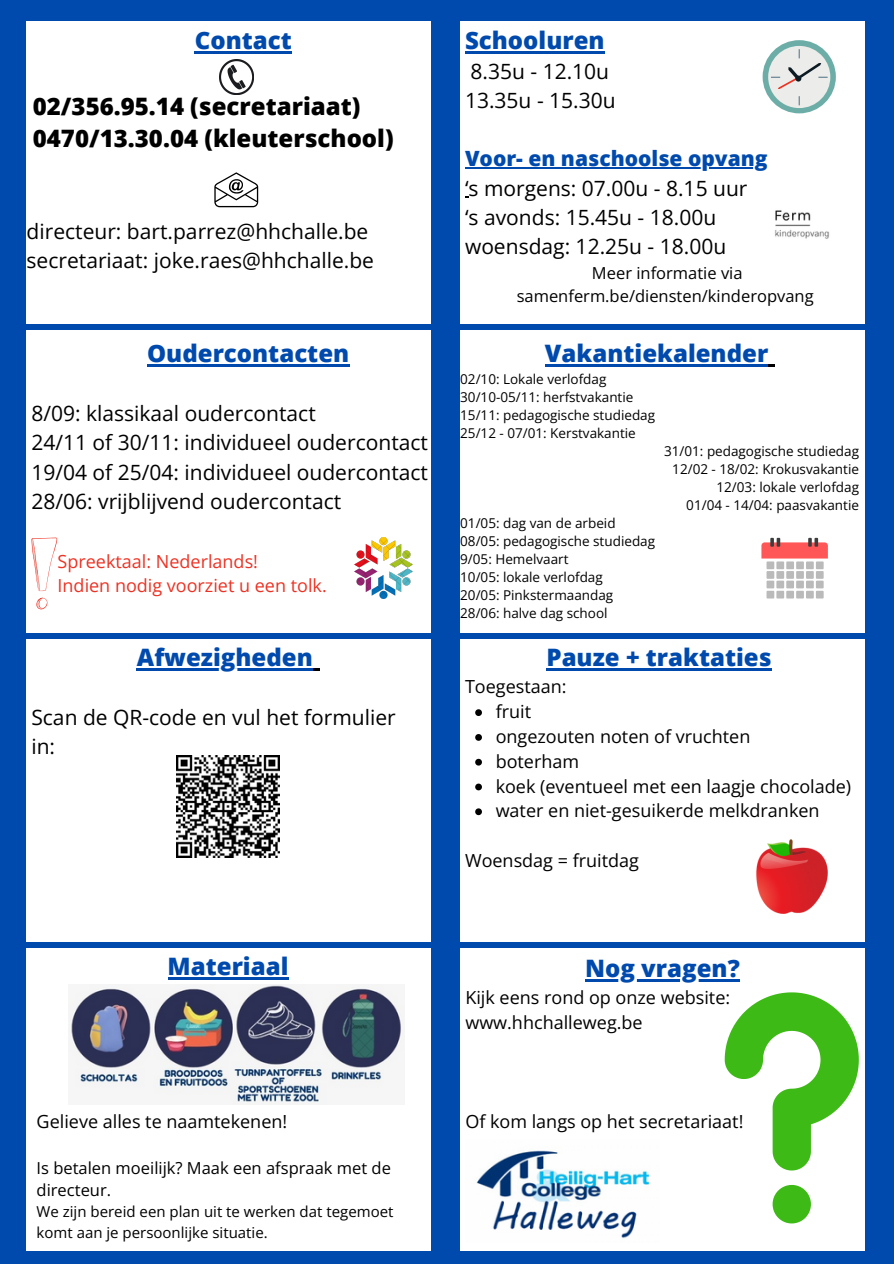
<style>
.page{position:relative;width:894px;height:1264px;background:#fff}
.page>*{position:absolute;margin:0;border:0;box-sizing:border-box;transform-origin:0 0}
.t1{font:800 24px "Open Sans";color:#004aad}
.t2{font:800 24px "Open Sans";color:#000}
.t3{font:21px/29.2px "Open Sans";color:#000}
.t4{font:800 21px "Open Sans";color:#004aad}
.t5{font:18px "Open Sans";color:#000}
.t6{font:18px "Open Sans";color:#ec3223}
.t7{font:16.5px/22.5px "Open Sans";color:#000}
.t8{font:15px/20.2px "Open Sans";color:#000}
.t9{font:13.5px "Open Sans";color:#000}
</style>
<div class="page">
<div style="left:0;top:0;width:893px;height:1263px;background:#004aad"></div>
<div style="left:27px;top:21px;width:404px;height:302px;background:#fff"></div>
<div style="left:27px;top:330px;width:404px;height:302px;background:#fff"></div>
<div style="left:27px;top:639px;width:404px;height:302px;background:#fff"></div>
<div style="left:27px;top:948px;width:404px;height:302px;background:#fff"></div>
<div style="left:460px;top:21px;width:404px;height:302px;background:#fff"></div>
<div style="left:460px;top:330px;width:404px;height:302px;background:#fff"></div>
<div style="left:460px;top:639px;width:404px;height:302px;background:#fff"></div>
<div style="left:460px;top:948px;width:404px;height:302px;background:#fff"></div>
<hr style="left:195px;top:52px;width:97px;height:2px;background:#004aad">
<img style="left:219px;top:59px;width:35px;height:35px">
<svg style="left:214px;top:172px;width:44px;height:35px"></svg>
<hr style="left:465px;top:52px;width:139px;height:2px;background:#004aad">
<hr style="left:465px;top:167px;width:302px;height:2px;background:#004aad">
<div style="left:762px;top:40px;width:73px;height:73px;background:#6caea7;border-radius:50%"></div>
<svg style="left:768px;top:46px;width:62px;height:62px"></svg>
<img style="left:775px;top:210px;width:54px;height:29px">
<svg style="left:31px;top:537px;width:26px;height:54px"></svg>
<svg style="left:36px;top:597px;width:11px;height:12px"></svg>
<img style="left:354px;top:537px;width:58px;height:61px">
<svg style="left:761px;top:542px;width:66px;height:67px"></svg>
<svg style="left:761px;top:538px;width:66px;height:20px"></svg>
<div style="left:766px;top:561px;width:8px;height:8px;background:#bababa"></div>
<div style="left:776px;top:561px;width:8px;height:8px;background:#bababa"></div>
<div style="left:786px;top:561px;width:7px;height:8px;background:#bababa"></div>
<div style="left:795px;top:561px;width:8px;height:8px;background:#bababa"></div>
<div style="left:805px;top:561px;width:8px;height:8px;background:#bababa"></div>
<div style="left:815px;top:561px;width:8px;height:8px;background:#bababa"></div>
<div style="left:766px;top:571px;width:8px;height:8px;background:#bababa"></div>
<div style="left:776px;top:571px;width:8px;height:8px;background:#bababa"></div>
<div style="left:786px;top:571px;width:7px;height:8px;background:#bababa"></div>
<div style="left:795px;top:571px;width:8px;height:8px;background:#bababa"></div>
<div style="left:805px;top:571px;width:8px;height:8px;background:#bababa"></div>
<div style="left:815px;top:571px;width:8px;height:8px;background:#bababa"></div>
<div style="left:766px;top:580px;width:8px;height:8px;background:#bababa"></div>
<div style="left:776px;top:580px;width:8px;height:8px;background:#bababa"></div>
<div style="left:786px;top:580px;width:7px;height:8px;background:#bababa"></div>
<div style="left:795px;top:580px;width:8px;height:8px;background:#bababa"></div>
<div style="left:805px;top:580px;width:8px;height:8px;background:#bababa"></div>
<div style="left:815px;top:580px;width:8px;height:8px;background:#bababa"></div>
<div style="left:766px;top:590px;width:8px;height:8px;background:#bababa"></div>
<div style="left:776px;top:590px;width:8px;height:8px;background:#bababa"></div>
<div style="left:786px;top:590px;width:7px;height:8px;background:#bababa"></div>
<div style="left:795px;top:590px;width:8px;height:8px;background:#bababa"></div>
<div style="left:805px;top:590px;width:8px;height:8px;background:#bababa"></div>
<div style="left:815px;top:590px;width:8px;height:8px;background:#bababa"></div>
<img style="left:177px;top:755px;width:102px;height:102px">
<img style="left:756px;top:839px;width:71px;height:74px">
<img style="left:69px;top:984px;width:334px;height:120px">
<svg style="left:772px;top:1184px;width:38px;height:39px"></svg>
<svg style="left:724px;top:992px;width:134px;height:178px"></svg>
<img style="left:476px;top:1150px;width:174px;height:88px">
<hr style="left:147px;top:364px;width:202px;height:3px;background:#004aad">
<hr style="left:544px;top:364px;width:224px;height:2px;background:#004aad">
<svg style="left:768px;top:364px;width:6px;height:2px"></svg>
<hr style="left:137px;top:668px;width:176px;height:3px;background:#004aad">
<svg style="left:313px;top:668px;width:6px;height:3px"></svg>
<svg style="left:475px;top:709px;width:7px;height:7px"></svg>
<svg style="left:475px;top:734px;width:7px;height:6px"></svg>
<svg style="left:475px;top:758px;width:7px;height:7px"></svg>
<svg style="left:475px;top:783px;width:7px;height:7px"></svg>
<svg style="left:475px;top:808px;width:7px;height:7px"></svg>
<hr style="left:546px;top:668px;width:225px;height:3px;background:#004aad">
<hr style="left:167px;top:977px;width:121px;height:2px;background:#004aad">
<hr style="left:585px;top:979px;width:154px;height:2px;background:#004aad">
<p class="t1" style="left:195px;top:24px;width:98px">Contact</p>
<p class="t2" style="left:33px;top:89px;width:329px">02/356.95.14 (secretariaat)</p>
<p class="t2" style="left:33px;top:122px;width:362px">0470/13.30.04 (kleuterschool)</p>
<p class="t3" style="left:27px;top:216px;width:343px">directeur: bart.parrez@hhchalle.be</p>
<p class="t3" style="left:27px;top:245px;width:349px">secretariaat: joke.raes@hhchalle.be</p>
<p class="t1" style="left:147px;top:337px;width:204px">Oudercontacten</p>
<p class="t3" style="left:31px;top:398px;width:286px">8/09: klassikaal oudercontact</p>
<p class="t3" style="left:31px;top:427px;width:398px">24/11 of 30/11: individueel oudercontact</p>
<p class="t3" style="left:31px;top:457px;width:398px">19/04 of 25/04: individueel oudercontact</p>
<p class="t3" style="left:31px;top:486px;width:311px">28/06: vrijblijvend oudercontact</p>
<p class="t6" style="left:58px;top:548px;width:202px">Spreektaal: Nederlands!</p>
<p class="t6" style="left:58px;top:573px;width:271px">Indien nodig voorziet u een tolk.</p>
<p class="t1" style="left:465px;top:24px;width:141px">Schooluren</p>
<p class="t3" style="left:470px;top:56px;width:140px">8.35u - 12.10u</p>
<p class="t3" style="left:465px;top:85px;width:152px">13.35u - 15.30u</p>
<p class="t4" style="left:465px;top:144px;width:304px">Voor- en naschoolse opvang</p>
<p class="t3" style="left:465px;top:173px;width:284px">‘s morgens: 07.00u - 8.15 uur</p>
<p class="t3" style="left:465px;top:202px;width:253px">‘s avonds: 15.45u - 18.00u</p>
<p class="t3" style="left:465px;top:231px;width:263px">woensdag: 12.25u - 18.00u</p>
<p class="t7" style="left:591px;top:261px;width:152px">Meer informatie via</p>
<p class="t7" style="left:516px;top:284px;width:298px">samenferm.be/diensten/kinderopvang</p>
<p class="t1" style="left:544px;top:336px;width:225px">Vakantiekalender</p>
<p class="t9" style="left:460px;top:369px;width:148px">02/10: Lokale verlofdag</p>
<p class="t9" style="left:460px;top:387px;width:175px">30/10-05/11: herfstvakantie</p>
<p class="t9" style="left:460px;top:405px;width:196px">15/11: pedagogische studiedag</p>
<p class="t9" style="left:460px;top:423px;width:177px">25/12 - 07/01: Kerstvakantie</p>
<p class="t9" style="left:664px;top:441px;width:196px">31/01: pedagogische studiedag</p>
<p class="t9" style="left:672px;top:459px;width:188px">12/02 - 18/02: Krokusvakantie</p>
<p class="t9" style="left:716px;top:477px;width:144px">12/03: lokale verlofdag</p>
<p class="t9" style="left:686px;top:495px;width:174px">01/04 - 14/04: paasvakantie</p>
<p class="t9" style="left:460px;top:513px;width:157px">01/05: dag van de arbeid</p>
<p class="t9" style="left:460px;top:531px;width:196px">08/05: pedagogische studiedag</p>
<p class="t9" style="left:460px;top:549px;width:110px">9/05: Hemelvaart</p>
<p class="t9" style="left:460px;top:567px;width:144px">10/05: lokale verlofdag</p>
<p class="t9" style="left:460px;top:585px;width:154px">20/05: Pinkstermaandag</p>
<p class="t9" style="left:460px;top:603px;width:149px">28/06: halve dag school</p>
<p class="t1" style="left:137px;top:640px;width:177px">Afwezigheden</p>
<p class="t3" style="left:31px;top:702px;width:366px">Scan de QR-code en vul het formulier in:</p>
<p class="t5" style="left:495px;top:699px;width:37px">fruit</p>
<p class="t1" style="left:546px;top:640px;width:226px">Pauze + traktaties</p>
<p class="t5" style="left:465px;top:674px;width:103px">Toegestaan:</p>
<p class="t5" style="left:495px;top:723px;width:256px">ongezouten noten of vruchten</p>
<p class="t5" style="left:495px;top:748px;width:85px">boterham</p>
<p class="t5" style="left:495px;top:773px;width:357px">koek (eventueel met een laagje chocolade)</p>
<p class="t5" style="left:495px;top:798px;width:325px">water en niet-gesuikerde melkdranken</p>
<p class="t1" style="left:167px;top:949px;width:122px">Materiaal</p>
<p class="t5" style="left:37px;top:1109px;width:252px">Gelieve alles te naamtekenen!</p>
<p class="t7" style="left:37px;top:1155px;width:356px">Is betalen moeilijk? Maak een afspraak met de directeur.</p>
<p class="t8" style="left:37px;top:1201px;width:358px">We zijn bereid een plan uit te werken dat tegemoet komt aan je persoonlijke situatie.</p>
<p class="t5" style="left:465px;top:847px;width:175px">Woensdag = fruitdag</p>
<p class="t1" style="left:585px;top:951px;width:156px">Nog vragen?</p>
<p class="t5" style="left:465px;top:985px;width:266px">Kijk eens rond op onze website:</p>
<p class="t5" style="left:465px;top:1009px;width:179px">www.hhchalleweg.be</p>
<p class="t5" style="left:465px;top:1108px;width:279px">Of kom langs op het secretariaat!</p>
</div>
